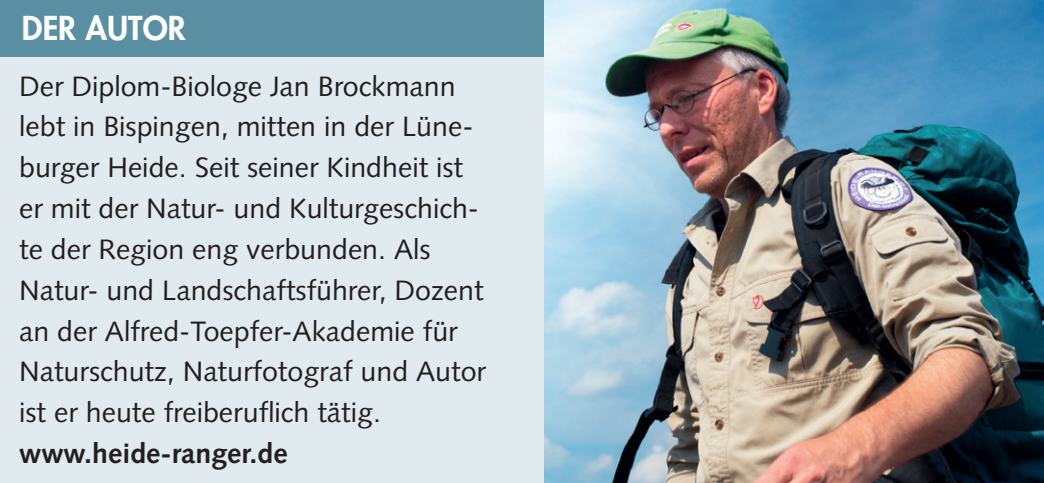
<style>
.page{position:relative;width:1044px;height:483px;background:#fff}
.page>*{position:absolute;margin:0;border:0;box-sizing:border-box;transform-origin:0 0}
.t1{font:800 32px "Futura Std";color:#fff}
.t2{font:28px/40.8px "Syntax LT Std";color:#231f20}
.t3{font:700 28px "Syntax LT Std";color:#231f20}
</style>
<div class="page">
<div style="left:0;top:0;width:1042px;height:482px;background:#e1eaee"></div>
<div style="left:0;top:0;width:702px;height:57px;background:#5a8fa3"></div>
<img style="left:544px;top:0;width:498px;height:482px">
<p class="t1" style="left:22px;top:8px;width:165px">DER AUTOR</p>
<p class="t2" style="left:19px;top:65px;width:468px">Der Diplom-Biologe Jan Brockmann lebt in Bispingen, mitten in der Lüne&shy;burger Heide. Seit seiner Kindheit ist er mit der Natur- und Kulturgeschich&shy;te der Region eng verbunden. Als Natur- und Landschaftsführer, Dozent an der Alfred-Toepfer-Akademie für Naturschutz, Naturfotograf und Autor ist er heute freiberuflich tätig.</p>
<p class="t3" style="left:19px;top:437px;width:270px">www.heide-ranger.de</p>
</div>
